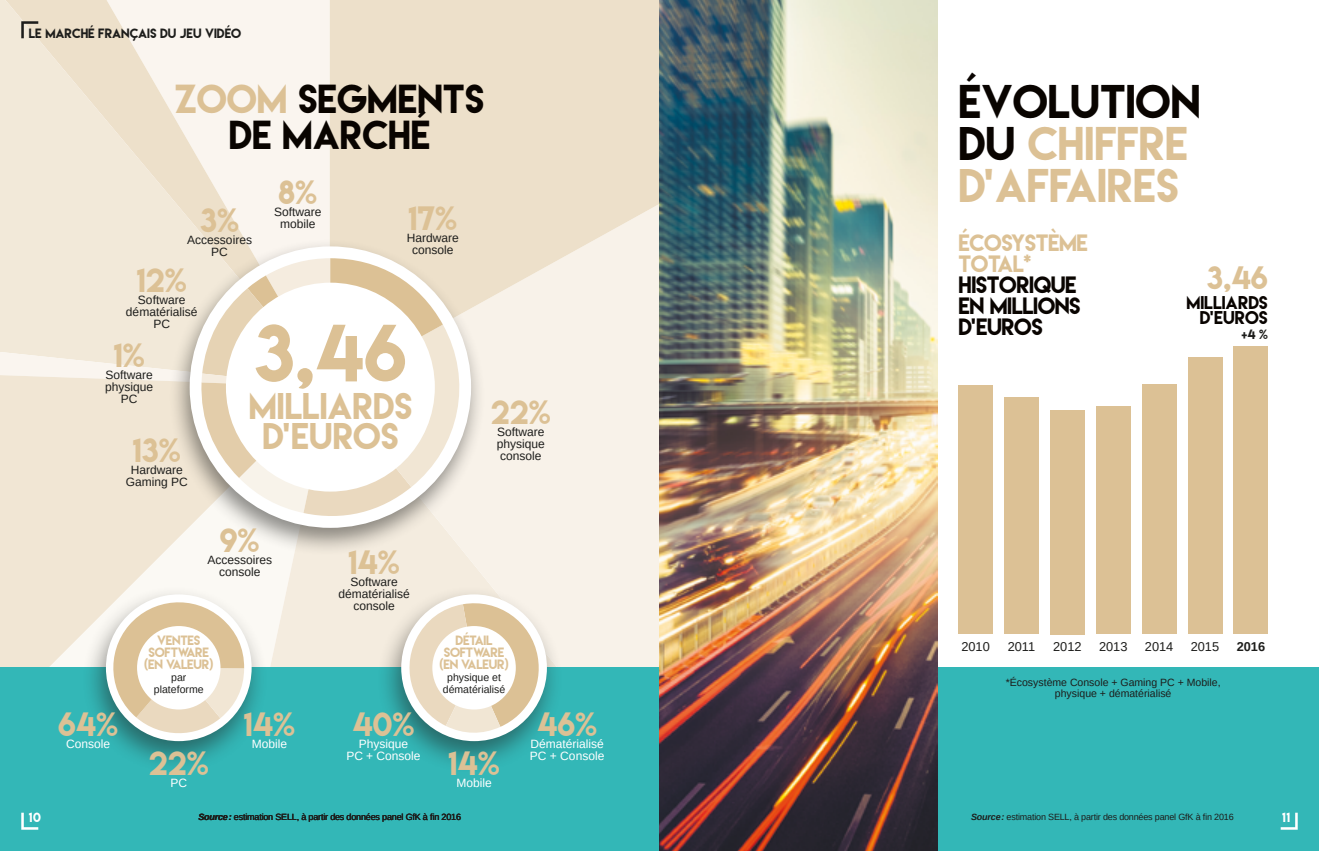
<style>
.page{position:relative;width:1319px;height:851px;background:#fff}
.page>*{position:absolute;margin:0;border:0;box-sizing:border-box;transform-origin:0 0}
.t1{font:72px "Lemon Milk";color:#dcc195}
.t2{font:42px/42px "Lemon Milk";color:#dcc195}
.t3{font:36px/36px "Lemon Milk";color:#090400;text-align:center}
.t4{font:33px/30px "Lemon Milk";color:#dcc195;text-align:center}
.t5{font:30px "Lemon Milk";color:#dcc195}
.t6{font:28.8px "Lemon Milk";color:#dcc195}
.t7{font:21px/21px "Lemon Milk";letter-spacing:-.02em;color:#090400}
.t8{font:21px/21px "Lemon Milk";letter-spacing:-.02em;color:#dcc195}
.t9{font:16.5px/14.4px "Lemon Milk";color:#090400;text-align:right}
.t10{font:12.75px "Arimo";color:#1d1d1b}
.t11{font:700 12.75px "Arimo";color:#1d1d1b}
.t12{font:12px/12px "Arimo";color:#1d1d1b;text-align:center}
.t13{font:12px/12px "Arimo";color:#fff}
.t14{font:12px/12px "Lemon Milk";letter-spacing:-.02em;color:#dcc195;text-align:center}
.t15{font:12px "Lemon Milk";color:#1d1d1b}
.t16{font:12px "Lemon Milk";color:#fff}
.t17{font:10.5px/12px "Arimo";color:#1d1d1b;text-align:center}
.t18{font:9px "Arimo";letter-spacing:-.02em;color:#1d1d1b}
.s1{color:#dcc195}
.s2{font-weight:700;font-style:italic}
.s3{color:#090400}
</style>
<div class="page">
<svg style="left:0;top:0;width:330px;height:258px"></svg>
<svg style="left:0;top:521px;width:210px;height:146px;background:#f2e8d8"></svg>
<svg style="left:210px;top:556px;width:120px;height:111px;fill:#f4ecdf"></svg>
<svg style="left:330px;top:386px;width:329px;height:281px;background:#f7f1e7"></svg>
<svg style="left:330px;top:0;width:329px;height:386px;background:#efe4d0"></svg>
<div style="left:167px;top:238px;width:318px;height:318px;background:#1d1d1b;opacity:.5"></div>
<svg style="left:0;top:258px;width:473px;height:263px;background:#eee4d4"></svg>
<svg style="left:21px;top:21px;width:17px;height:17px"></svg>
<div style="left:0;top:667px;width:1318px;height:183px;background:#33b7b7"></div>
<img style="left:659px;top:0;width:278px;height:850px">
<svg style="left:1280px;top:812px;width:17px;height:17px"></svg>
<div style="left:226px;top:282px;width:209px;height:209px;background:#fff;border-radius:50%"></div>
<div style="left:376px;top:585px;width:187px;height:189px;background:#1d1d1b;opacity:.5"></div>
<div style="left:401px;top:594px;width:146px;height:147px;background:#fff;border-radius:50%"></div>
<svg style="left:400px;top:598px;width:143px;height:136px"></svg>
<div style="left:432px;top:626px;width:83px;height:83px;background:#fff;border-radius:50%"></div>
<div style="left:81px;top:585px;width:187px;height:189px;background:#1d1d1b;opacity:.5"></div>
<svg style="left:105px;top:594px;width:139px;height:144px"></svg>
<div style="left:137px;top:626px;width:83px;height:83px;background:#fff;border-radius:50%"></div>
<div style="left:1233px;top:346px;width:34px;height:288px;background:#dcc195"></div>
<div style="left:958px;top:386px;width:34px;height:248px;background:#dcc195"></div>
<div style="left:1004px;top:397px;width:34px;height:237px;background:#dcc195"></div>
<div style="left:1050px;top:410px;width:34px;height:224px;background:#dcc195"></div>
<div style="left:1095px;top:406px;width:35px;height:228px;background:#dcc195"></div>
<div style="left:1141px;top:384px;width:34px;height:250px;background:#dcc195"></div>
<div style="left:1187px;top:357px;width:34px;height:277px;background:#dcc195"></div>
<svg style="left:21px;top:812px;width:17px;height:17px"></svg>
<p class="t15" style="left:29px;top:25px;width:214px">LE MARCHÉ FRANÇAIS DU JEU VIDÉO</p>
<h3 class="t3" style="left:175px;top:81px;width:311px"><span class="s1">ZOOM</span> SEGMENTS<br>DE MARCHÉ</h3>
<h3 class="t5" style="left:200px;top:200px;width:41px">3%</h3>
<p class="t12" style="left:187px;top:234px;width:66px">Accessoires<br>PC</p>
<h3 class="t5" style="left:278px;top:171px;width:40px">8%</h3>
<p class="t12" style="left:274px;top:206px;width:49px">Software mobile</p>
<h3 class="t5" style="left:408px;top:197px;width:51px">17%</h3>
<p class="t12" style="left:407px;top:231px;width:54px">Hardware console</p>
<h3 class="t5" style="left:137px;top:259px;width:52px">12%</h3>
<p class="t12" style="left:126px;top:294px;width:73px">Software dématérialisé<br>PC</p>
<h3 class="t5" style="left:114px;top:334px;width:33px">1%</h3>
<p class="t12" style="left:105px;top:369px;width:50px">Software physique<br>PC</p>
<h3 class="t5" style="left:133px;top:430px;width:50px">13%</h3>
<p class="t12" style="left:126px;top:464px;width:64px">Hardware<br>Gaming PC</p>
<h1 class="t1" style="left:254px;top:303px;width:154px">3,46</h1>
<h3 class="t4" style="left:249px;top:390px;width:165px">MILLIARDS<br>D’EUROS</h3>
<h3 class="t5" style="left:220px;top:519px;width:41px">9%</h3>
<p class="t12" style="left:207px;top:553px;width:66px">Accessoires console</p>
<h3 class="t5" style="left:348px;top:541px;width:53px">14%</h3>
<p class="t12" style="left:338px;top:575px;width:73px">Software dématérialisé console</p>
<h3 class="t5" style="left:491px;top:392px;width:61px">22%</h3>
<p class="t12" style="left:496px;top:426px;width:50px;text-align:justify">Software physique console</p>
<h3 class="t5" style="left:58px;top:703px;width:62px">64%</h3>
<p class="t13" style="left:66px;top:737px;width:46px">Console</p>
<p class="t16" style="left:29px;top:809px;width:14px">10</p>
<p class="t14" style="left:144px;top:634px;width:71px">VENTES<br>SOFTWARE (EN VALEUR)</p>
<p class="t17" style="left:154px;top:671px;width:51px">par plateforme</p>
<h3 class="t5" style="left:149px;top:742px;width:61px">22%</h3>
<p class="t13" style="left:170px;top:776px;width:18px">PC</p>
<h3 class="t5" style="left:243px;top:703px;width:53px">14%</h3>
<p class="t13" style="left:252px;top:737px;width:37px">Mobile</p>
<h3 class="t5" style="left:352px;top:703px;width:63px">40%</h3>
<p class="t13" style="left:346px;top:737px;width:76px;text-align:center">Physique<br>PC + Console</p>
<p class="t14" style="left:439px;top:634px;width:71px">DÉTAIL<br>SOFTWARE (EN VALEUR)</p>
<p class="t17" style="left:443px;top:671px;width:64px">physique et dématérialisé</p>
<h3 class="t5" style="left:448px;top:742px;width:53px">14%</h3>
<p class="t13" style="left:456px;top:776px;width:37px">Mobile</p>
<p class="t18" style="left:198px;top:810px;width:264px"><span class="s2">Source:</span> estimation SELL, à partir des données panel GfK à fin 2016</p>
<h3 class="t5" style="left:537px;top:703px;width:62px">46%</h3>
<p class="t13" style="left:530px;top:737px;width:76px">Dématérialisé<br>PC + Console</p>
<h2 class="t2" style="left:958px;top:80px;width:243px"><span class="s3">ÉVOLUTION<br>DU</span> CHIFFRE<br>D’AFFAIRES</h2>
<h3 class="t8" style="left:958px;top:231px;width:131px">ÉCOSYSTÈME<br>TOTAL*</h3>
<h3 class="t7" style="left:958px;top:273px;width:124px">HISTORIQUE<br>EN MILLIONS<br>D’EUROS</h3>
<h3 class="t6" style="left:1206px;top:258px;width:62px">3,46</h3>
<h3 class="t9" style="left:1186px;top:295px;width:83px">MILLIARDS<br>D’EUROS</h3>
<p class="t15" style="left:1241px;top:326px;width:28px">+4 %</p>
<p class="t10" style="left:961px;top:638px;width:30px">2010</p>
<p class="t10" style="left:1007px;top:638px;width:29px">2011</p>
<p class="t10" style="left:1052px;top:638px;width:30px">2012</p>
<p class="t10" style="left:1098px;top:638px;width:30px">2013</p>
<p class="t10" style="left:1144px;top:638px;width:30px">2014</p>
<p class="t10" style="left:1190px;top:638px;width:30px">2015</p>
<p class="t17" style="left:1005px;top:677px;width:216px;line-height:10.5px">*Écosystème Console + Gaming PC + Mobile, physique + dématérialisé</p>
<p class="t11" style="left:1236px;top:637px;width:30px">2016</p>
<p class="t18" style="left:970px;top:811px;width:264px"><span class="s2">Source:</span> estimation SELL, à partir des données panel GfK à fin 2016</p>
<p class="t16" style="left:1281px;top:809px;width:9px">11</p>
</div>
